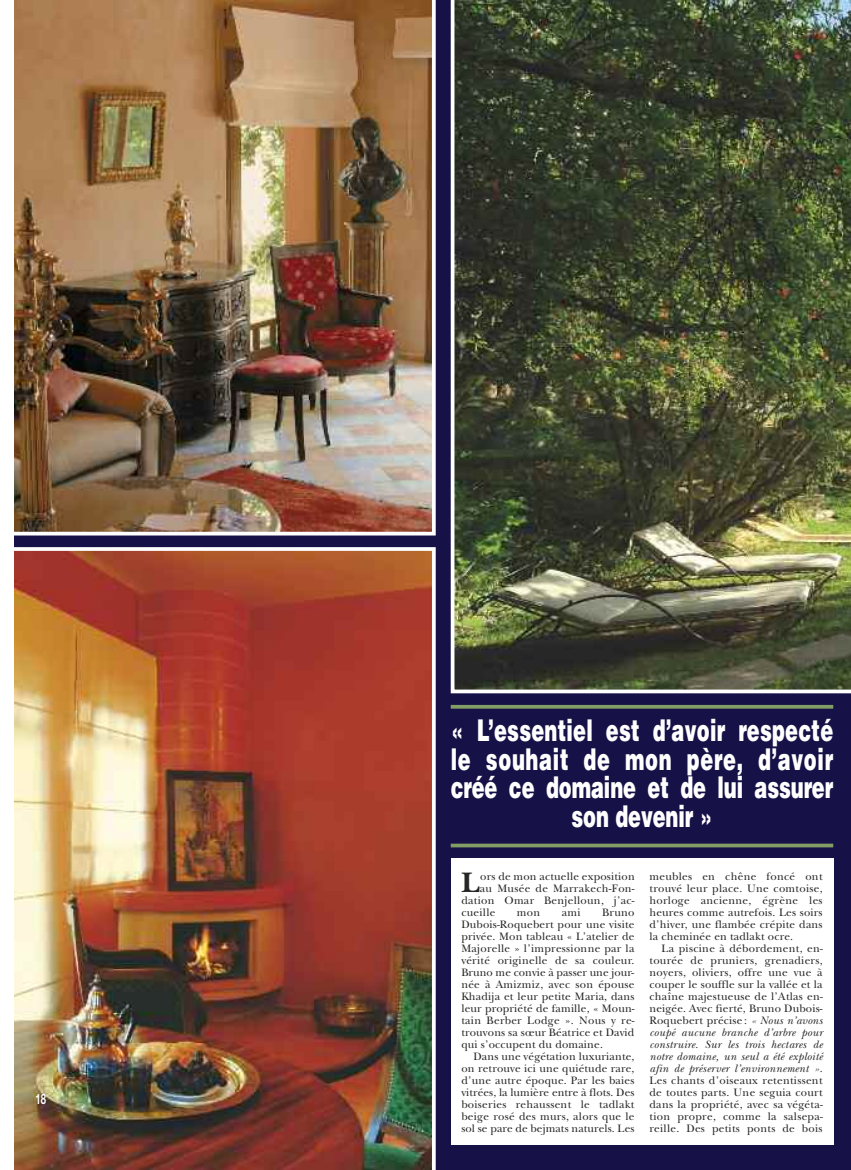
<style>
.page{position:relative;width:851px;height:1170px;background:#fff}
.page>*{position:absolute;margin:0;border:0;box-sizing:border-box;transform-origin:0 0}
.t1{font:900 30px/28.8px "Helvetica LT Std";letter-spacing:.01em;color:#fff;text-align:center;scale:.65 1}
.t2{font:700 29.5px "New Baskerville Std";color:#272627}
.t3{font:700 14.38px "Helvetica Neue LT Std";color:#fff;scale:.66 1}
.t4{font:11.25px/12px "New Baskerville Std";letter-spacing:.02em;color:#272627;text-align:justify}
.s1{font-style:italic}
</style>
<div class="page">
<div style="left:14px;top:0;width:836px;height:1169px;background:#161147"></div>
<img style="left:14px;top:547px;width:421px;height:622px">
<img style="left:450px;top:0;width:400px;height:693px">
<div style="left:450px;top:858px;width:383px;height:286px;background:#fff"></div>
<img style="left:14px;top:0;width:421px;height:535px">
<svg style="left:450px;top:843px;width:383px;height:4px;background:#70865f"></svg>
<svg style="left:450px;top:704px;width:383px;height:4px;fill:#829e65"></svg>
<p class="t3" style="left:36px;top:1093px;width:17px">18</p>
<h1 class="t1" style="left:450px;top:718px;width:590px">« L’essentiel est d’avoir respecté le souhait de mon père, d’avoir créé ce domaine et de lui assurer son devenir »</h1>
<h2 class="t2" style="left:461px;top:871px;width:20px">L</h2>
<p class="t4" style="left:480px;top:871px;width:156px">ors de mon actuelle exposition</p>
<p class="t4" style="left:480px;top:883px;width:156px">au Musée de Marrakech-Fon-</p>
<p class="t4" style="left:461px;top:895px;width:175px">dation Omar Benjelloun, j’ac-</p>
<p class="t4" style="left:461px;top:907px;width:36px">cueille</p>
<p class="t4" style="left:517px;top:907px;width:25px">mon</p>
<p class="t4" style="left:561px;top:907px;width:20px">ami</p>
<p class="t4" style="left:461px;top:907px;width:175px;text-indent:141px">Bruno Dubois-Roquebert pour une visite privée. Mon tableau « L’atelier de Majorelle » l’impressionne par la vérité originelle de sa couleur.<br>Bruno me convie à passer une jour&shy;née à Amizmiz, avec son épouse Khadija et leur petite Maria, dans leur propriété de famille, « Moun&shy;tain Berber Lodge ». Nous y re&shy;trouvons sa sœur Béatrice et David qui s’occupent du domaine.</p>
<p class="t4" style="left:461px;top:1051px;width:175px;text-indent:12px">Dans une végétation luxuriante, on retrouve ici une quiétude rare, d’une autre époque. Par les baies vitrées, la lumière entre à flots. Des boiseries rehaussent le tadlakt beige rosé des murs, alors que le sol se pare de bejmats naturels. Les</p>
<p class="t4" style="left:649px;top:871px;width:175px">meubles en chêne foncé ont trouvé leur place. Une comtoise, horloge ancienne, égrène les heures comme autrefois. Les soirs d’hiver, une flambée crépite dans la cheminée en tadlakt ocre.</p>
<p class="t4" style="left:649px;top:943px;width:175px;text-indent:12px">La piscine à débordement, en&shy;tourée de pruniers, grenadiers, noyers, oliviers, offre une vue à couper le souffle sur la vallée et la chaîne majestueuse de l’Atlas en&shy;neigée. Avec fierté, Bruno Dubois-Roquebert précise: <span class="s1">« Nous n’avons coupé aucune branche d’arbre pour construire. Sur les trois hectares de notre domaine, un seul a été exploité afin de préserver l’environnement »</span>.<br>Les chants d’oiseaux retentissent de toutes parts. Une seguia court dans la propriété, avec sa végéta&shy;tion propre, comme la salsepa&shy;reille. Des petits ponts de bois</p>
</div>
